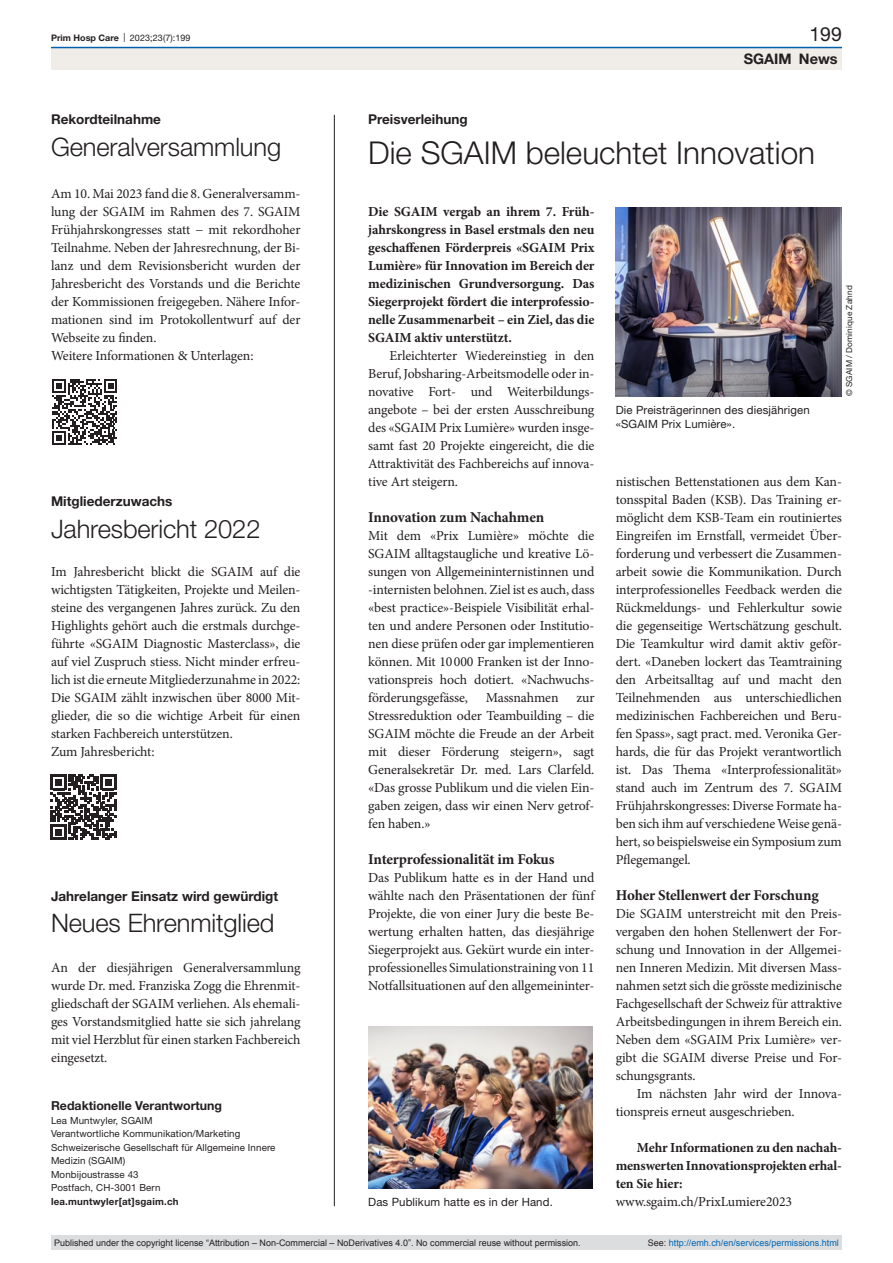
<style>
.page{position:relative;width:893px;height:1263px;background:#fff}
.page>*{position:absolute;margin:0;border:0;box-sizing:border-box;transform-origin:0 0}
.article-title-L21{font:300 31.5px "Helvetica Neue LT Pro";color:#231f20}
.article-title-L17{font:300 25.5px "Helvetica Neue LT Pro";letter-spacing:-.005em;color:#231f20}
.pagina{font:19.5px "Helvetica Neue LT Pro";color:#231f20}
.head2{font:700 15px "Minion Pro";letter-spacing:-.015em;color:#231f20}
.t1{font:700 14.55px "Helvetica Neue LT Pro";color:#231f20}
.paragraph{font:13.8px/18px "Minion Pro";letter-spacing:-.01em;color:#231f20;text-align:justify}
.paragraph-indent{font:13.8px/18px "Minion Pro";letter-spacing:-.01em;color:#231f20;text-align:justify}
.paragraph-2{font:700 13.8px/18px "Minion Pro";letter-spacing:-.01em;color:#231f20;text-align:justify}
.paragraph-indent-2{font:700 13.8px/18px "Minion Pro";letter-spacing:-.02em;color:#231f20;text-align:justify}
.pre-heading{font:700 13.5px "Helvetica Neue LT Pro";color:#231f20}
.correspondence-head{font:700 12.3px "Helvetica Neue LT Pro";color:#231f20}
.figure-caption{font:11.4px/14.2px "Helvetica Neue LT Pro";letter-spacing:.01em;color:#231f20}
.correspondence{font:9.75px/13.5px "Helvetica Neue LT Pro";letter-spacing:.01em;color:#231f20}
.correspondence-e-mai{font:700 9.75px "Helvetica Neue LT Pro";letter-spacing:.02em;color:#231f20}
.t2{font:9px "Arial";color:#231f20}
.t3{font:9px "Arial";color:#0066b3}
.t4{font:9px "Helvetica Neue LT Pro";letter-spacing:.01em;color:#231f20}
.credits{font:8.25px "Helvetica Neue LT Pro";letter-spacing:.01em;color:#231f20}
.s1{font-weight:700}
.s2{color:#231f20}
</style>
<div class="page">
<div style="left:51px;top:47px;width:791px;height:23px;background:#f0ece7"></div>
<hr style="left:51px;top:47px;width:791px;height:1px;background:#0160ae">
<hr style="left:334px;top:115px;width:1px;height:1091px;background:#231f20">
<img style="left:616px;top:208px;width:226px;height:188px">
<svg style="left:52px;top:379px;width:65px;height:66px"></svg>
<svg style="left:51px;top:774px;width:65px;height:66px"></svg>
<img style="left:368px;top:1026px;width:224px;height:162px">
<div style="left:51px;top:1235px;width:791px;height:15px;background:#dcdddf"></div>
<p class="t4" style="left:51px;top:32px;width:141px"><span class="s1">Prim Hosp Care</span> | 2023;23(7):199</p>
<p class="pagina" style="left:809px;top:22px;width:34px">199</p>
<p class="t1" style="left:744px;top:49px;width:96px">SGAIM News</p>
<p class="pre-heading" style="left:51px;top:111px;width:111px">Rekordteilnahme</p>
<p class="article-title-L17" style="left:51px;top:132px;width:232px">Generalversammlung</p>
<p class="paragraph" style="left:51px;top:185px;width:251px">Am 10. Mai 2023 fand die 8. Generalversamm&shy;lung der SGAIM im Rahmen des 7. SGAIM Frühjahrskongresses statt − mit rekordhoher Teilnahme. Neben der Jahresrechnung, der Bi&shy;lanz und dem Revisionsbericht wurden der Jahresbericht des Vorstands und die Berichte der Kommissionen freigegeben. Nähere Infor&shy;mationen sind im Protokollentwurf auf der Webseite zu finden.</p>
<p class="paragraph" style="left:51px;top:347px;width:204px">Weitere Informationen &amp; Unterlagen:</p>
<p class="pre-heading" style="left:368px;top:111px;width:101px">Preisverleihung</p>
<p class="article-title-L21" style="left:368px;top:133px;width:448px">Die SGAIM beleuchtet Innovation</p>
<p class="paragraph-2" style="left:368px;top:202px;width:228px">Die SGAIM vergab an ihrem 7. Früh&shy;jahrskongress in Basel erstmals den neu geschaffenen Förderpreis «SGAIM Prix Lumière» für Innovation im Bereich der medizinischen Grundversorgung. Das Siegerprojekt fördert die interprofessio&shy;nelle Zusammenarbeit – ein Ziel, das die SGAIM aktiv unterstützt.</p>
<p class="paragraph-indent" style="left:368px;top:347px;width:228px;text-indent:21px">Erleichterter Wiedereinstieg in den Beruf, Jobsharing-Arbeitsmodelle oder in&shy;novative Fort- und Weiterbildungs&shy;angebote – bei der ersten Ausschreibung des «SGAIM Prix Lumière» wurden insge&shy;samt fast 20 Projekte eingereicht, die die Attraktivität des Fachbereichs auf innova&shy;tive Art steigern.</p>
<p class="head2" style="left:368px;top:507px;width:178px">Innovation zum Nachahmen</p>
<p class="paragraph" style="left:368px;top:527px;width:228px">Mit dem «Prix Lumière» möchte die SGAIM alltagstaugliche und kreative Lö&shy;sungen von Allgemeininternistinnen und -internisten belohnen. Ziel ist es auch, dass «best practice»-Beispiele Visibilität erhal&shy;ten und andere Personen oder Institutio&shy;nen diese prüfen oder gar implementieren können. Mit 10000 Franken ist der Inno&shy;vationspreis hoch dotiert. «Nachwuchs&shy;förderungsgefässe,</p>
<p class="credits" style="left:844px;top:396px;width:112px;rotate:-90deg">© SGAIM / Dominique Zahnd</p>
<p class="figure-caption" style="left:616px;top:403px;width:196px">Die Preisträgerinnen des diesjährigen «SGAIM Prix Lumière».</p>
<p class="paragraph" style="left:616px;top:473px;width:228px">nistischen Bettenstationen aus dem Kan&shy;tonsspital Baden (KSB). Das Training er&shy;möglicht dem KSB-Team ein routiniertes Eingreifen im Ernstfall, vermeidet Über&shy;forderung und verbessert die Zusammen&shy;arbeit sowie die Kommunikation. Durch interprofessionelles Feedback werden die Rückmeldungs- und Fehlerkultur sowie die gegenseitige Wertschätzung geschult.<br>Die Teamkultur wird damit aktiv geför&shy;dert. «Daneben lockert das Teamtraining den Arbeitsalltag auf und macht den Teilnehmenden aus unterschiedlichen medizinischen Fachbereichen und Beru&shy;fen Spass», sagt pract. med. Veronika Ger&shy;hards, die für das Projekt verantwortlich ist. Das Thema «Interprofessionalität» stand auch im Zentrum des 7. SGAIM Frühjahrskongresses: Diverse Formate ha&shy;ben sich ihm auf verschiedene Weise genä&shy;hert, so beispielsweise ein Symposium zum Pflegemangel.</p>
<p class="head2" style="left:616px;top:885px;width:204px">Hoher Stellenwert der Forschung</p>
<p class="paragraph" style="left:616px;top:905px;width:228px">Die SGAIM unterstreicht mit den Preis&shy;vergaben den hohen Stellenwert der For&shy;schung und Innovation in der Allgemei&shy;nen Inneren Medizin. Mit diversen Mass&shy;nahmen setzt sich die grösste medizinische Fachgesellschaft der Schweiz für attraktive Arbeitsbedingungen in ihrem Bereich ein.<br>Neben dem «SGAIM Prix Lumière» ver&shy;gibt die SGAIM diverse Preise und For&shy;schungsgrants.</p>
<p class="paragraph-indent" style="left:616px;top:1085px;width:228px;text-indent:21px">Im nächsten Jahr wird der Innova&shy;tionspreis erneut ausgeschrieben.</p>
<p class="paragraph-indent-2" style="left:616px;top:1138px;width:228px;text-indent:21px">Mehr Informationen zu den nachah&shy;menswerten Innovationsprojekten erhal&shy;ten Sie hier:</p>
<p class="paragraph" style="left:616px;top:1193px;width:178px">www.sgaim.ch/PrixLumiere2023</p>
<p class="pre-heading" style="left:51px;top:493px;width:123px">Mitgliederzuwachs</p>
<p class="article-title-L17" style="left:51px;top:513px;width:211px">Jahresbericht 2022</p>
<p class="paragraph" style="left:51px;top:563px;width:251px">Im Jahresbericht blickt die SGAIM auf die wichtigsten Tätigkeiten, Projekte und Meilen&shy;steine des vergangenen Jahres zurück. Zu den Highlights gehört auch die erstmals durchge&shy;führte «SGAIM Diagnostic Masterclass», die auf viel Zuspruch stiess. Nicht minder erfreu&shy;lich ist die erneute Mitgliederzunahme in 2022:<br>Die SGAIM zählt inzwischen über 8000 Mit&shy;glieder, die so die wichtige Arbeit für einen starken Fachbereich unterstützen.</p>
<p class="paragraph" style="left:51px;top:743px;width:105px">Zum Jahresbericht:</p>
<p class="paragraph" style="left:486px;top:689px;width:74px">Massnahmen</p>
<p class="paragraph" style="left:368px;top:689px;width:228px;text-indent:208px">zur Stressreduktion oder Teambuilding – die SGAIM möchte die Freude an der Arbeit mit dieser Förderung steigern», sagt Generalsekretär Dr. med. Lars Clarfeld. «Das grosse Publikum und die vielen Ein&shy;gaben zeigen, dass wir einen Nerv getrof&shy;fen haben.»</p>
<p class="head2" style="left:368px;top:849px;width:188px">Interprofessionalität im Fokus</p>
<p class="paragraph" style="left:368px;top:869px;width:228px">Das Publikum hatte es in der Hand und wählte nach den Präsentationen der fünf Projekte, die von einer Jury die beste Be&shy;wertung erhalten hatten, das diesjährige Siegerprojekt aus. Gekürt wurde ein inter&shy;professionelles Simulationstraining von 11<br>Notfallsituationen auf den allgemeininter-</p>
<p class="pre-heading" style="left:51px;top:887px;width:229px">Jahrelanger Einsatz wird gewürdigt</p>
<p class="article-title-L17" style="left:51px;top:908px;width:225px">Neues Ehrenmitglied</p>
<p class="paragraph" style="left:51px;top:959px;width:251px">An der diesjährigen Generalversammlung wurde Dr. med. Franziska Zogg die Ehrenmit&shy;gliedschaft der SGAIM verliehen. Als ehemali&shy;ges Vorstandsmitglied hatte sie sich jahrelang mit viel Herzblut für einen starken Fachbereich eingesetzt.</p>
<p class="correspondence-head" style="left:51px;top:1098px;width:173px">Redaktionelle Verantwortung</p>
<p class="correspondence" style="left:51px;top:1113px;width:103px">Lea Muntwyler, SGAIM</p>
<p class="correspondence" style="left:51px;top:1127px;width:191px">Verantwortliche Kommunikation/Marketing</p>
<p class="correspondence" style="left:51px;top:1140px;width:226px">Schweizerische Gesellschaft für Allgemeine Innere<br>Medizin (SGAIM)</p>
<p class="correspondence" style="left:51px;top:1167px;width:89px">Monbijoustrasse 43</p>
<p class="correspondence" style="left:51px;top:1181px;width:111px">Postfach, CH-3001 Bern</p>
<p class="correspondence-e-mai" style="left:51px;top:1195px;width:129px">lea.muntwyler[at]sgaim.ch</p>
<p class="figure-caption" style="left:368px;top:1195px;width:186px">Das Publikum hatte es in der Hand.</p>
<p class="t2" style="left:54px;top:1237px;width:528px">Published under the copyright license “Attribution – Non-Commercial – NoDerivatives 4.0”. No commercial reuse without permission.</p>
<p class="t3" style="left:648px;top:1237px;width:193px"><span class="s2">See:</span> http://emh.ch/en/services/permissions.html</p>
</div>
